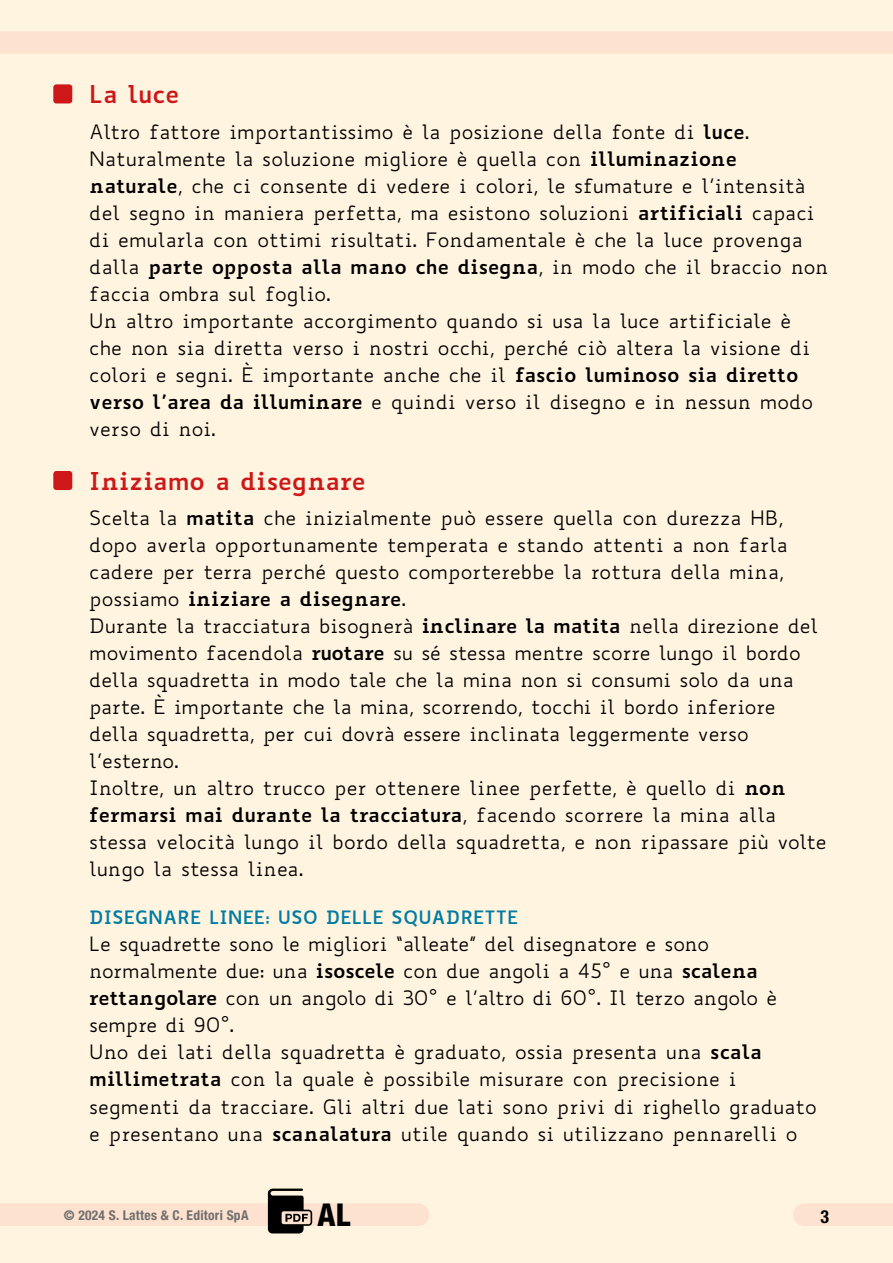
<style>
.page{position:relative;width:893px;height:1263px;background:#fff4e0}
.page>*{position:absolute;margin:0;border:0;box-sizing:border-box;transform-origin:0 0}
.t1{font:800 condensed 31.5px "Helvetica Neue LT Std";color:#000}
.t2{font:700 24px "Biancoenero";color:#cd1719}
.t3{font:19.5px/27px "Biancoenero";letter-spacing:-.01em;color:#000}
.t4{font:700 18px "Biancoenero";color:#007ca3}
.t5{font:700 condensed 18px "Helvetica Neue LT Std";color:#000}
.t6{font:700 condensed 13.5px "Helvetica Neue LT Std";letter-spacing:.02em;color:#706f6f}
.s1{font-weight:700}
</style>
<div class="page">
<div style="left:0;top:1203px;width:418px;height:23px;background:#fde2cf"></div>
<div style="left:0;top:31px;width:893px;height:23px;background:#fde2cf"></div>
<div style="left:55px;top:86px;width:16px;height:16px;background:#cd1719;border-radius:2px"></div>
<div style="left:53px;top:84px;width:19px;height:19px;border:3px solid #cd1719;border-radius:2px"></div>
<div style="left:55px;top:472px;width:16px;height:16px;background:#cd1719;border-radius:2px"></div>
<div style="left:53px;top:471px;width:19px;height:19px;border:3px solid #cd1719;border-radius:2px"></div>
<div style="left:804px;top:1203px;width:89px;height:23px;background:#fde2cf"></div>
<svg style="left:268px;top:1188px;width:44px;height:45px"></svg>
<p class="t2" style="left:89px;top:73px;width:91px">La luce</p>
<p class="t3" style="left:89px;top:118px;width:741px">Altro fattore importantissimo è la posizione della fonte di <span class="s1">luce</span>.<br>Naturalmente la soluzione migliore è quella con <span class="s1">illuminazione naturale</span>, che ci consente di vedere i colori, le sfumature e l’intensità del segno in maniera perfetta, ma esistono soluzioni <span class="s1">artificiali</span> capaci di emularla con ottimi risultati. Fondamentale è che la luce provenga dalla <span class="s1">parte opposta alla mano che disegna</span>, in modo che il braccio non faccia ombra sul foglio.<br>Un altro importante accorgimento quando si usa la luce artificiale è che non sia diretta verso i nostri occhi, perché ciò altera la visione di colori e segni. È importante anche che il <span class="s1">fascio luminoso sia diretto verso l’area da illuminare</span> e quindi verso il disegno e in nessun modo verso di noi.</p>
<p class="t2" style="left:89px;top:460px;width:278px">Iniziamo a disegnare</p>
<p class="t3" style="left:89px;top:504px;width:739px">Scelta la <span class="s1">matita</span> che inizialmente può essere quella con durezza HB, dopo averla opportunamente temperata e stando attenti a non farla cadere per terra perché questo comporterebbe la rottura della mina, possiamo <span class="s1">iniziare a disegnare</span>.<br>Durante la tracciatura bisognerà <span class="s1">inclinare la matita</span> nella direzione del movimento facendola <span class="s1">ruotare</span> su sé stessa mentre scorre lungo il bordo della squadretta in modo tale che la mina non si consumi solo da una parte. È importante che la mina, scorrendo, tocchi il bordo inferiore della squadretta, per cui dovrà essere inclinata leggermente verso l’esterno.<br>Inoltre, un altro trucco per ottenere linee perfette, è quello di <span class="s1">non fermarsi mai durante la tracciatura</span>, facendo scorrere la mina alla stessa velocità lungo il bordo della squadretta, e non ripassare più volte lungo la stessa linea.</p>
<p class="t4" style="left:89px;top:902px;width:430px">DISEGNARE LINEE: USO DELLE SQUADRETTE</p>
<p class="t3" style="left:89px;top:930px;width:729px">Le squadrette sono le migliori “alleate” del disegnatore e sono normalmente due: una <span class="s1">isoscele</span> con due angoli a 45° e una <span class="s1">scalena rettangolare</span> con un angolo di 30° e l’altro di 60°. Il terzo angolo è sempre di 90°.<br>Uno dei lati della squadretta è graduato, ossia presenta una <span class="s1">scala millimetrata</span> con la quale è possibile misurare con precisione i segmenti da tracciare. Gli altri due lati sono privi di righello graduato e presentano una <span class="s1">scanalatura</span> utile quando si utilizzano pennarelli o</p>
<p class="t6" style="left:64px;top:1206px;width:186px">© 2024 S. Lattes &amp; C. Editori SpA</p>
<h1 class="t1" style="left:318px;top:1195px;width:34px">AL</h1>
<p class="t5" style="left:820px;top:1206px;width:10px">3</p>
</div>
